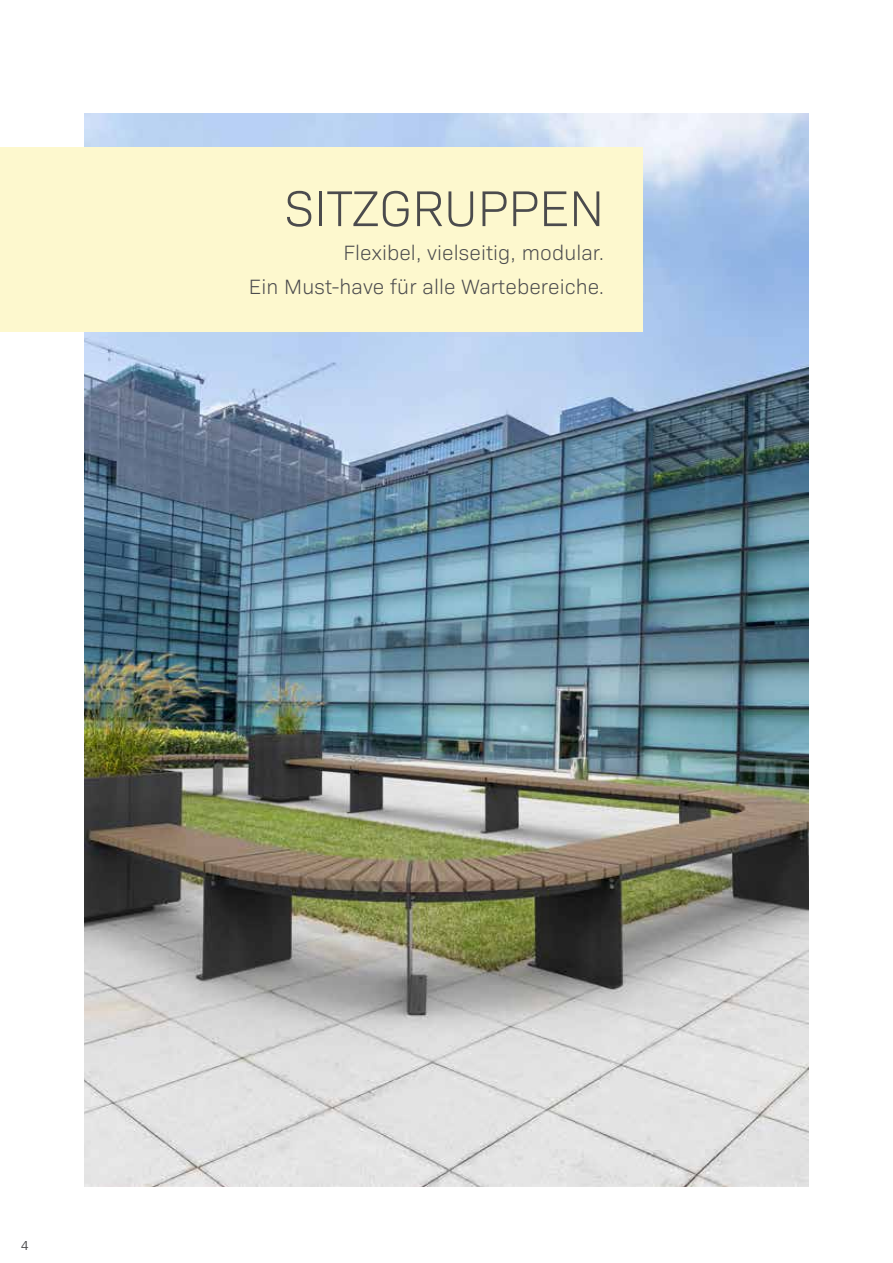
<style>
.page{position:relative;width:893px;height:1263px;background:#fff}
.page>*{position:absolute;margin:0;border:0;box-sizing:border-box;transform-origin:0 0}
.t1{font:300 51px "Bio Sans";letter-spacing:.005em;color:#4b4b4d}
.t2{font:300 21px/34.2px "Bio Sans";letter-spacing:.005em;color:#4b4b4d;text-align:right}
.t3{font:13.5px "Frutiger Next LTW1 G";color:#4b4b4d}
</style>
<div class="page">
<img style="left:85px;top:114px;width:723px;height:1072px">
<div style="left:0;top:147px;width:642px;height:185px;background:#fdf8ce"></div>
<h1 class="t1" style="left:285px;top:172px;width:321px">SITZGRUPPEN</h1>
<p class="t2" style="left:249px;top:234px;width:357px">Flexibel, vielseitig, modular.<br>Ein Must-have für alle Wartebereiche.</p>
<p class="t3" style="left:21px;top:1238px;width:9px">4</p>
</div>
